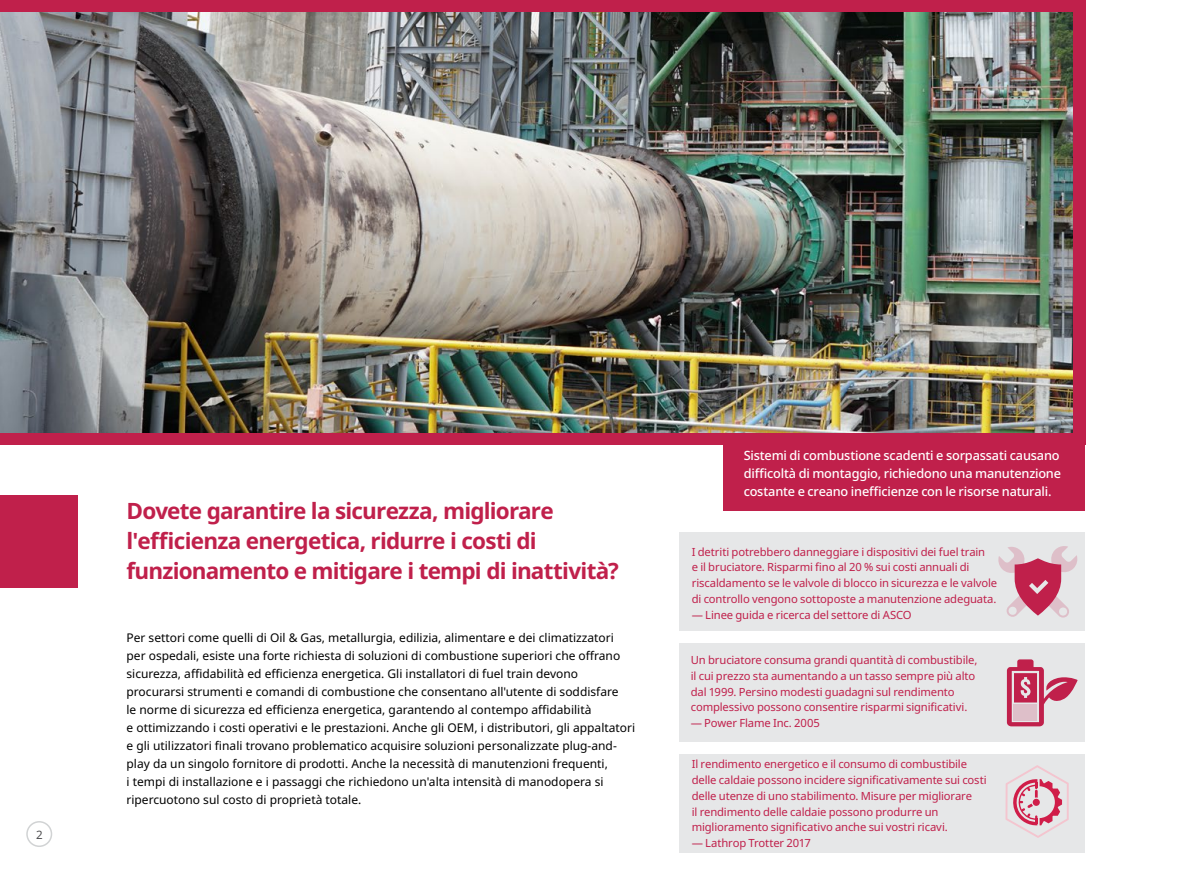
<style>
.page{position:relative;width:1187px;height:893px;background:#fff}
.page>*{position:absolute;margin:0;border:0;box-sizing:border-box;transform-origin:0 0}
.t1{font:700 22.5px/30px "Noto Sans";letter-spacing:-.035em;color:#c0204b}
.t2{font:500 12.75px/18px "Noto Sans";letter-spacing:-.02em;color:#fff;text-align:justify}
.t3{font:12px/18px "Noto Sans";color:#000}
.t4{font:11.55px "Noto Sans";color:#4d4d4f}
.t5{font:11.25px/15.8px "Noto Sans";letter-spacing:-.01em;color:#c0204b}
</style>
<div class="page">
<div style="left:26px;top:821px;width:26px;height:26px;border:2px solid #d1d3d4;border-radius:50%"></div>
<div style="left:0;top:0;width:1084px;height:445px;background:#c0204b"></div>
<img style="left:0;top:12px;width:1072px;height:420px">
<div style="left:0;top:496px;width:77px;height:92px;background:#c0204b"></div>
<div style="left:679px;top:754px;width:405px;height:98px;background:#e6e7e8"></div>
<div style="left:679px;top:533px;width:405px;height:98px;background:#e6e7e8"></div>
<div style="left:679px;top:643px;width:405px;height:99px;background:#e6e7e8"></div>
<svg style="left:1006px;top:659px;width:71px;height:67px"></svg>
<div style="left:723px;top:434px;width:361px;height:76px;background:#c0204b"></div>
<hr style="left:1186px;top:102px;width:1px;height:58px;background:#4e2567">
<svg style="left:1005px;top:765px;width:63px;height:73px"></svg>
<svg style="left:998px;top:546px;width:79px;height:72px"></svg>
<p class="t4" style="left:36px;top:828px;width:8px">2</p>
<p class="t1" style="left:126px;top:496px;width:494px">Dovete garantire la sicurezza, migliorare l'efficienza energetica, ridurre i costi di funzionamento e mitigare i tempi di inattività?</p>
<p class="t3" style="left:126px;top:628px;width:510px">Per settori come quelli di Oil &amp; Gas, metallurgia, edilizia, alimentare e dei climatizzatori per ospedali, esiste una forte richiesta di soluzioni di combustione superiori che offrano sicurezza, affidabilità ed efficienza energetica. Gli installatori di fuel train devono procurarsi strumenti e comandi di combustione che consentano all'utente di soddisfare<br>le norme di sicurezza ed efficienza energetica, garantendo al contempo affidabilità<br>e ottimizzando i costi operativi e le prestazioni. Anche gli OEM, i distributori, gli appaltatori e gli utilizzatori finali trovano problematico acquisire soluzioni personalizzate plug-and&shy;play da un singolo fornitore di prodotti. Anche la necessità di manutenzioni frequenti,<br>i tempi di installazione e i passaggi che richiedono un'alta intensità di manodopera si ripercuotono sul costo di proprietà totale.</p>
<p class="t2" style="left:743px;top:447px;width:319px">Sistemi di combustione scadenti e sorpassati causano difficoltà di montaggio, richiedono una manutenzione costante e creano inefficienze con le risorse naturali.</p>
<p class="t5" style="left:691px;top:544px;width:307px">I detriti potrebbero danneggiare i dispositivi dei fuel train<br>e il bruciatore. Risparmi fino al 20 % sui costi annuali di riscaldamento se le valvole di blocco in sicurezza e le valvole di controllo vengono sottoposte a manutenzione adeguata.</p>
<p class="t5" style="left:691px;top:607px;width:221px">— Linee guida e ricerca del settore di ASCO</p>
<p class="t5" style="left:690px;top:652px;width:288px">Un bruciatore consuma grandi quantità di combustibile, il cui prezzo sta aumentando a un tasso sempre più alto dal 1999. Persino modesti guadagni sul rendimento complessivo possono consentire risparmi significativi.</p>
<p class="t5" style="left:690px;top:715px;width:131px">— Power Flame Inc. 2005</p>
<p class="t5" style="left:691px;top:757px;width:296px">Il rendimento energetico e il consumo di combustibile delle caldaie possono incidere significativamente sui costi delle utenze di uno stabilimento. Misure per migliorare<br>il rendimento delle caldaie possono produrre un miglioramento significativo anche sui vostri ricavi.</p>
<p class="t5" style="left:691px;top:835px;width:121px">— Lathrop Trotter 2017</p>
</div>
